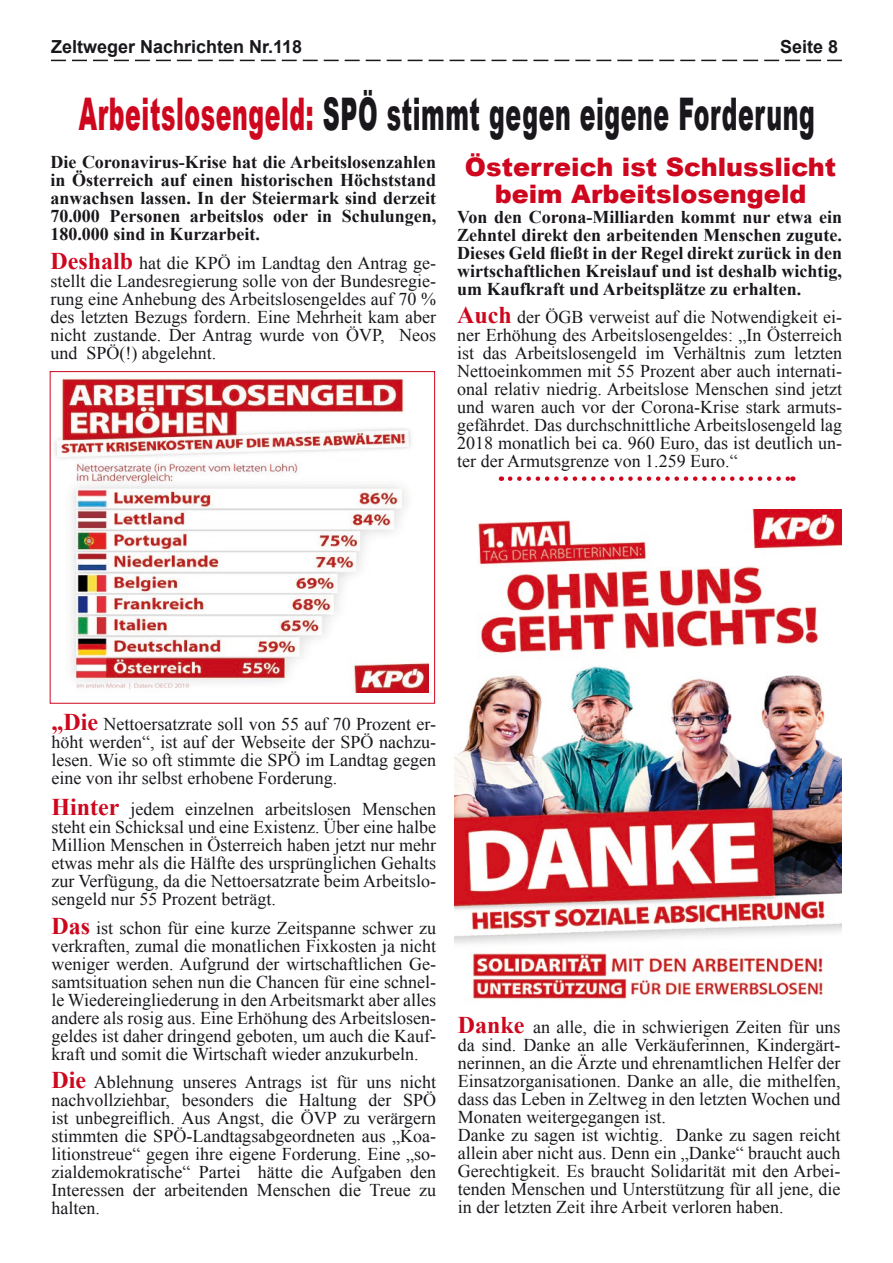
<style>
.page{position:relative;width:893px;height:1263px;background:#fff}
.page>*{position:absolute;margin:0;border:0;box-sizing:border-box;transform-origin:0 0}
.t1{font:900 45px "Arial";letter-spacing:.025em;color:#1a171c;scale:.52 1}
.t2{font:900 25.5px "Arial";color:#ce061e}
.t3{font:18px/18px "Times New Roman";color:#1a171c;text-align:justify}
.t4{font:700 18px/18px "Times New Roman";color:#1a171c;text-align:justify}
.t5{font:700 18px "Arial";color:#1a171c}
.s1{color:#ce061e}
.s2{font-weight:700;font-size:24px;color:#cd071e}
</style>
<div class="page">
<svg style="left:51px;top:60px;width:791px;height:1px"></svg>
<img style="left:455px;top:510px;width:387px;height:490px">
<svg style="left:510px;top:476px;width:283px;height:5px"></svg>
<img style="left:54px;top:378px;width:375px;height:314px">
<div style="left:50px;top:371px;width:385px;height:332px;border:1px solid #cd071e"></div>
<p class="t5" style="left:51px;top:35px;width:253px">Zeltweger Nachrichten Nr.118</p>
<p class="t5" style="left:780px;top:35px;width:60px">Seite 8</p>
<p class="t1" style="left:79px;top:82px;width:1416px"><span class="s1">Arbeitslosengeld:</span> SPÖ stimmt gegen eigene Forderung</p>
<p class="t2" style="left:465px;top:148px;width:373px">Österreich ist Schlusslicht</p>
<p class="t2" style="left:495px;top:175px;width:313px">beim Arbeitslosengeld</p>
<p class="t4" style="left:457px;top:207px;width:386px">Von den Corona-Milliarden kommt nur etwa ein Zehntel direkt den arbeitenden Menschen zugute.<br>Dieses Geld fließt in der Regel direkt zurück in den wirtschaftlichen Kreislauf und ist deshalb wichtig, um Kaufkraft und Arbeitsplätze zu erhalten.</p>
<p class="t3" style="left:457px;top:308px;width:386px"><span class="s2">Auch</span> der ÖGB verweist auf die Notwendigkeit ei&shy;ner Erhöhung des Arbeitslosengeldes: „In Österreich ist das Arbeitslosengeld im Verhältnis zum letzten Nettoeinkommen mit 55 Prozent aber auch internati&shy;onal relativ niedrig. Arbeitslose Menschen sind jetzt und waren auch vor der Corona-Krise stark armuts&shy;gefährdet. Das durchschnittliche Arbeitslosengeld lag 2018 monatlich bei ca. 960 Euro, das ist deutlich un&shy;ter der Armutsgrenze von 1.259 Euro.“</p>
<p class="t4" style="left:50px;top:153px;width:387px">Die Coronavirus-Krise hat die Arbeitslosenzahlen in Österreich auf einen historischen Höchststand anwachsen lassen. In der Steiermark sind derzeit 70.000 Personen arbeitslos oder in Schulungen, 180.000 sind in Kurzarbeit.</p>
<p class="t3" style="left:50px;top:253px;width:387px"><span class="s2">Deshalb</span> hat die KPÖ im Landtag den Antrag ge&shy;stellt die Landesregierung solle von der Bundesregie&shy;rung eine Anhebung des Arbeitslosengeldes auf 70 % des letzten Bezugs fordern. Eine Mehrheit kam aber nicht zustande. Der Antrag wurde von ÖVP, Neos und SPÖ(!) abgelehnt.</p>
<p class="t3" style="left:51px;top:714px;width:386px"><span class="s2">„Die</span> Nettoersatzrate soll von 55 auf 70 Prozent er&shy;höht werden“, ist auf der Webseite der SPÖ nachzu&shy;lesen. Wie so oft stimmte die SPÖ im Landtag gegen eine von ihr selbst erhobene Forderung.</p>
<p class="t3" style="left:51px;top:800px;width:386px"><span class="s2">Hinter</span> jedem einzelnen arbeitslosen Menschen steht ein Schicksal und eine Existenz. Über eine halbe Million Menschen in Österreich haben jetzt nur mehr etwas mehr als die Hälfte des ursprünglichen Gehalts zur Verfügung, da die Nettoersatzrate beim Arbeitslo&shy;sengeld nur 55 Prozent beträgt.</p>
<p class="t3" style="left:51px;top:918px;width:386px"><span class="s2">Das</span> ist schon für eine kurze Zeitspanne schwer zu verkraften, zumal die monatlichen Fixkosten ja nicht weniger werden. Aufgrund der wirtschaftlichen Ge&shy;samtsituation sehen nun die Chancen für eine schnel&shy;le Wiedereingliederung in den Arbeitsmarkt aber alles andere als rosig aus. Eine Erhöhung des Arbeitslosen&shy;geldes ist daher dringend geboten, um auch die Kauf&shy;kraft und somit die Wirtschaft wieder anzukurbeln.</p>
<p class="t3" style="left:51px;top:1073px;width:386px"><span class="s2">Die</span> Ablehnung unseres Antrags ist für uns nicht nachvollziehbar, besonders die Haltung der SPÖ ist unbegreiflich. Aus Angst, die ÖVP zu verärgern stimmten die SPÖ-Landtagsabgeordneten aus „Koa&shy;litionstreue“ gegen ihre eigene Forderung. Eine „so&shy;zialdemokratische“ Partei hätte die Aufgaben den Interessen der arbeitenden Menschen die Treue zu halten.</p>
<p class="t3" style="left:458px;top:1018px;width:384px"><span class="s2">Danke</span> an alle, die in schwierigen Zeiten für uns da sind. Danke an alle Verkäuferinnen, Kindergärt&shy;nerinnen, an die Ärzte und ehrenamtlichen Helfer der Einsatzorganisationen. Danke an alle, die mithelfen, dass das Leben in Zeltweg in den letzten Wochen und Monaten weitergegangen ist.</p>
<p class="t3" style="left:458px;top:1126px;width:384px">Danke zu sagen ist wichtig. Danke zu sagen reicht allein aber nicht aus. Denn ein „Danke“ braucht auch Gerechtigkeit. Es braucht Solidarität mit den Arbei&shy;tenden Menschen und Unterstützung für all jene, die in der letzten Zeit ihre Arbeit verloren haben.</p>
</div>
